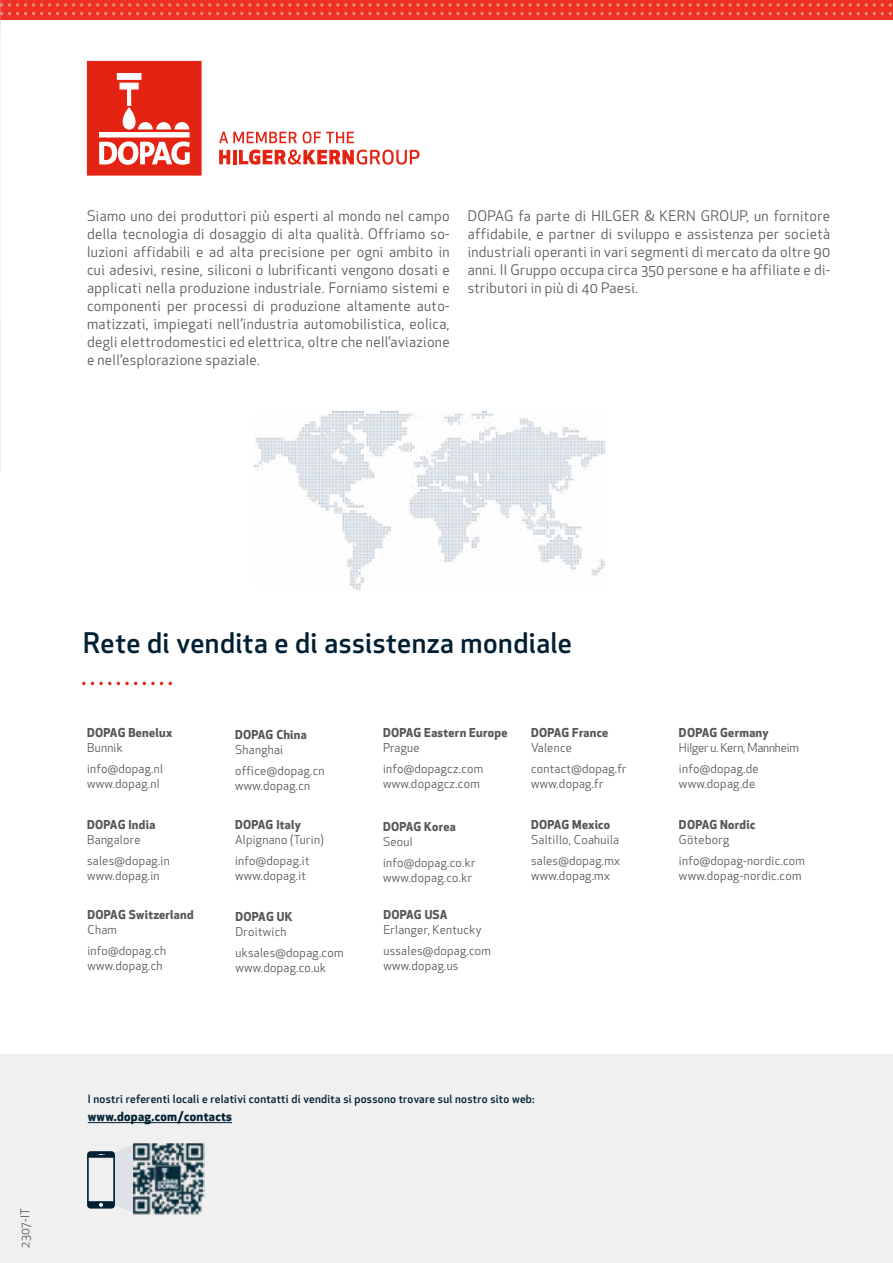
<style>
.page{position:relative;width:893px;height:1263px;background:#fff}
.page>*{position:absolute;margin:0;border:0;box-sizing:border-box;transform-origin:0 0}
.t1{font:500 27.75px "Apex New";letter-spacing:.015em;color:#001f33}
.t2{font:14.25px/18px "Apex New";letter-spacing:.025em;color:#575756;text-align:justify}
.t3{font:700 12.3px "Apex New";letter-spacing:.025em;color:#001f33}
.t4{font:12px/21px "Apex New";letter-spacing:.025em;color:#575756}
.t5{font:700 12px "Apex New";letter-spacing:.025em;color:#575756}
.t6{font:12px/21px "Apex New";letter-spacing:-.01em;color:#575756}
.t7{font:12px "Apex New";letter-spacing:.025em;color:#58595b}
.t8{font:500 11.1px "Apex New";letter-spacing:.025em;color:#001f33}
</style>
<div class="page">
<div style="left:0;top:0;width:893px;height:19px;background:#ee3124"></div>
<img style="left:0;top:19px;width:1px;height:307px">
<hr style="left:892px;top:0;width:1px;height:239px;background:#ee3124">
<svg style="left:82px;top:682px;width:29px;height:3px"></svg>
<svg style="left:117px;top:682px;width:20px;height:3px"></svg>
<svg style="left:143px;top:682px;width:20px;height:3px"></svg>
<img style="left:254px;top:411px;width:351px;height:179px">
<svg style="left:0;top:3px;width:893px;height:234px"></svg>
<div style="left:0;top:1054px;width:893px;height:209px;background:#ededed"></div>
<svg style="left:87px;top:1145px;width:46px;height:67px"></svg>
<img style="left:133px;top:1143px;width:71px;height:71px">
<hr style="left:88px;top:1122px;width:144px;height:1px;background:#001f33">
<p class="t2" style="left:87px;top:207px;width:364px">Siamo uno dei produttori più esperti al mondo nel campo della tecnologia di dosaggio di alta qualità. Offriamo so&shy;luzioni affidabili e ad alta precisione per ogni ambito in cui adesivi, resine, siliconi o lubrificanti vengono dosati e applicati nella produzione industriale. Forniamo sistemi e componenti per processi di produzione altamente auto&shy;matizzati, impiegati nell’industria automobilistica, eolica, degli elettrodomestici ed elettrica, oltre che nell’aviazione e nell’esplorazione spaziale.</p>
<p class="t2" style="left:468px;top:207px;width:364px">DOPAG fa parte di HILGER &amp; KERN GROUP, un fornitore affidabile, e partner di sviluppo e assistenza per società industriali operanti in vari segmenti di mercato da oltre 90 anni. Il Gruppo occupa circa 350 persone e ha affiliate e di&shy;stributori in più di 40 Paesi.</p>
<p class="t7" style="left:17px;top:1247px;width:41px;rotate:-90deg">2307-IT</p>
<h1 class="t1" style="left:83px;top:625px;width:490px">Rete di vendita e di assistenza mondiale</h1>
<p class="t5" style="left:87px;top:724px;width:87px">DOPAG Benelux</p>
<p class="t4" style="left:87px;top:737px;width:77px">Bunnik info@dopag.nl</p>
<p class="t4" style="left:87px;top:773px;width:74px">www.dopag.nl</p>
<p class="t5" style="left:87px;top:816px;width:70px">DOPAG India</p>
<p class="t4" style="left:87px;top:829px;width:84px">Bangalore sales@dopag.in</p>
<p class="t4" style="left:87px;top:865px;width:74px">www.dopag.in</p>
<p class="t5" style="left:87px;top:906px;width:108px">DOPAG Switzerland</p>
<p class="t4" style="left:87px;top:919px;width:80px">Cham info@dopag.ch</p>
<p class="t4" style="left:87px;top:955px;width:77px">www.dopag.ch</p>
<p class="t5" style="left:235px;top:726px;width:73px">DOPAG China</p>
<p class="t4" style="left:235px;top:739px;width:91px">Shanghai office@dopag.cn</p>
<p class="t4" style="left:235px;top:775px;width:77px">www.dopag.cn</p>
<p class="t5" style="left:235px;top:816px;width:67px">DOPAG Italy</p>
<p class="t4" style="left:235px;top:829px;width:90px">Alpignano (Turin) info@dopag.it</p>
<p class="t4" style="left:235px;top:865px;width:72px">www.dopag.it</p>
<p class="t5" style="left:235px;top:908px;width:59px">DOPAG UK</p>
<p class="t4" style="left:235px;top:921px;width:110px">Droitwich uksales@dopag.com</p>
<p class="t4" style="left:235px;top:957px;width:92px">www.dopag.co.uk</p>
<p class="t5" style="left:383px;top:724px;width:126px">DOPAG Eastern Europe</p>
<p class="t4" style="left:383px;top:737px;width:102px">Prague info@dopagcz.com</p>
<p class="t4" style="left:383px;top:773px;width:98px">www.dopagcz.com</p>
<p class="t5" style="left:383px;top:818px;width:74px">DOPAG Korea</p>
<p class="t4" style="left:383px;top:831px;width:94px">Seoul info@dopag.co.kr</p>
<p class="t4" style="left:383px;top:867px;width:91px">www.dopag.co.kr</p>
<p class="t5" style="left:383px;top:906px;width:66px">DOPAG USA</p>
<p class="t4" style="left:383px;top:919px;width:109px">Erlanger, Kentucky ussales@dopag.com</p>
<p class="t4" style="left:383px;top:955px;width:77px">www.dopag.us</p>
<p class="t5" style="left:531px;top:724px;width:79px">DOPAG France</p>
<p class="t4" style="left:531px;top:737px;width:97px">Valence contact@dopag.fr</p>
<p class="t4" style="left:531px;top:773px;width:74px">www.dopag.fr</p>
<p class="t5" style="left:531px;top:816px;width:81px">DOPAG Mexico</p>
<p class="t4" style="left:531px;top:829px;width:91px">Saltillo, Coahuila sales@dopag.mx</p>
<p class="t4" style="left:531px;top:865px;width:80px">www.dopag.mx</p>
<p class="t8" style="left:88px;top:1092px;width:448px">I nostri referenti locali e relativi contatti di vendita si possono trovare sul nostro sito web:</p>
<p class="t3" style="left:88px;top:1108px;width:146px">www.dopag.com/contacts</p>
<p class="t5" style="left:679px;top:724px;width:91px">DOPAG Germany</p>
<p class="t6" style="left:679px;top:737px;width:122px">Hilger u. Kern, Mannheim info@dopag.de</p>
<p class="t4" style="left:679px;top:773px;width:78px">www.dopag.de</p>
<p class="t5" style="left:679px;top:816px;width:78px">DOPAG Nordic</p>
<p class="t4" style="left:679px;top:829px;width:128px">Göteborg info@dopag-nordic.com</p>
<p class="t4" style="left:679px;top:865px;width:124px">www.dopag-nordic.com</p>
</div>
